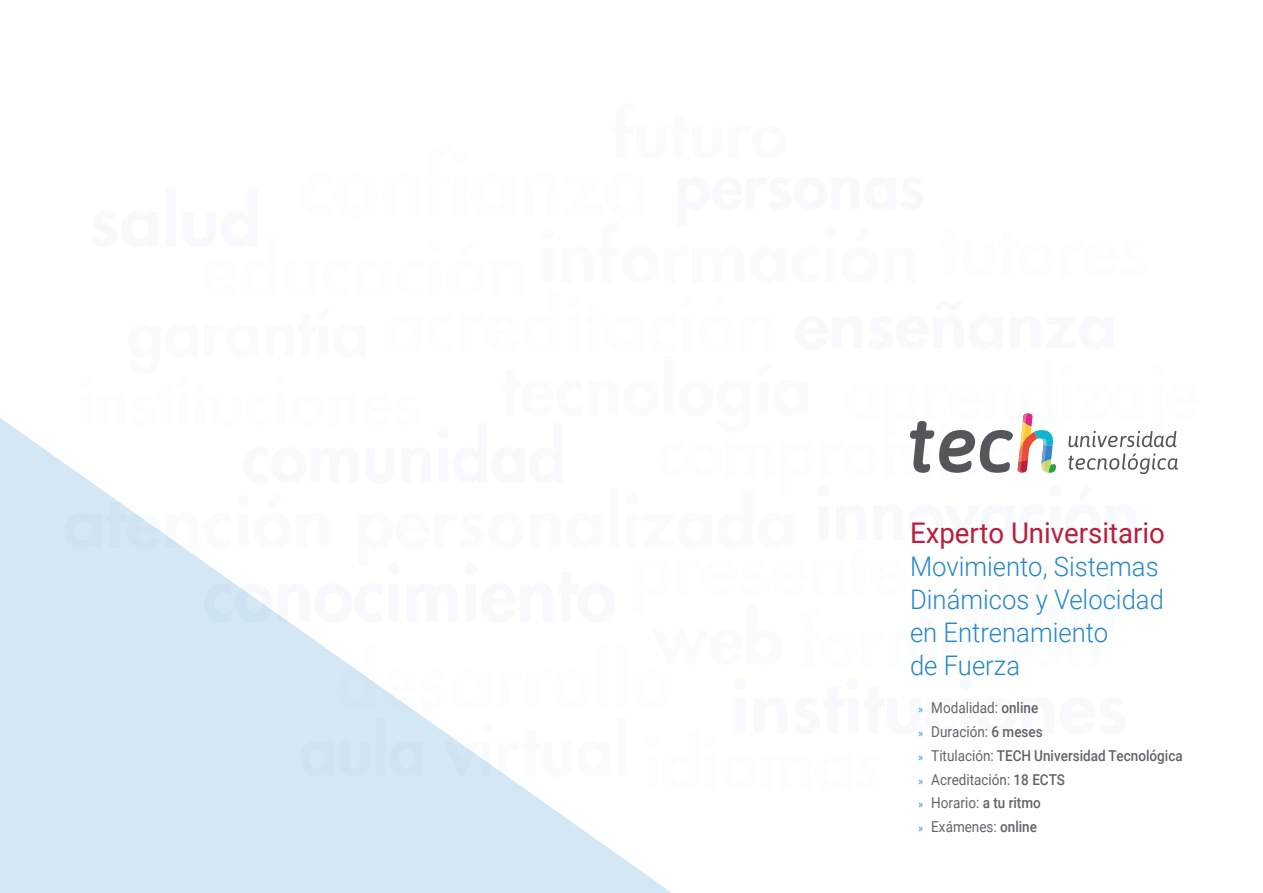
<style>
.page{position:relative;width:1263px;height:893px;background:#fff}
.page>*{position:absolute;margin:0;border:0;box-sizing:border-box;transform-origin:0 0}
.t1{font:28.5px "Roboto";color:#ba1e3c}
.t2{font:300 27px/33px "Roboto";color:#2488c9;scale:.95 1}
.t3{font:15px/23.7px "Roboto";color:#61646a;scale:.9 1}
.s1{font-family:"Myriad Pro";font-size:12px;color:#2488c9}
.s2{font-weight:500}
</style>
<div class="page">
<svg style="left:0;top:418px;width:672px;height:475px;background:#d8e9f5"></svg>
<svg style="left:64px;top:413px;width:1114px;height:377px"></svg>
<h1 class="t1" style="left:910px;top:513px;width:256px">Experto Universitario</h1>
<h2 class="t2" style="left:910px;top:549px;width:269px">Movimiento, Sistemas<br>Dinámicos y Velocidad en Entrenamiento<br>de Fuerza</h2>
<p class="t3" style="left:918px;top:696px;width:295px"><span class="s1">»</span> Modalidad: <span class="s2">online<br></span><span class="s1">»</span> Duración: <span class="s2">6 meses<br></span><span class="s1">»</span> Titulación: <span class="s2">TECH Universidad Tecnológica </span><span class="s1">»</span> Acreditación: <span class="s2">18 ECTS<br></span><span class="s1">»</span> Horario: <span class="s2">a tu ritmo<br></span><span class="s1">»</span> Exámenes: <span class="s2">online</span></p>
</div>
